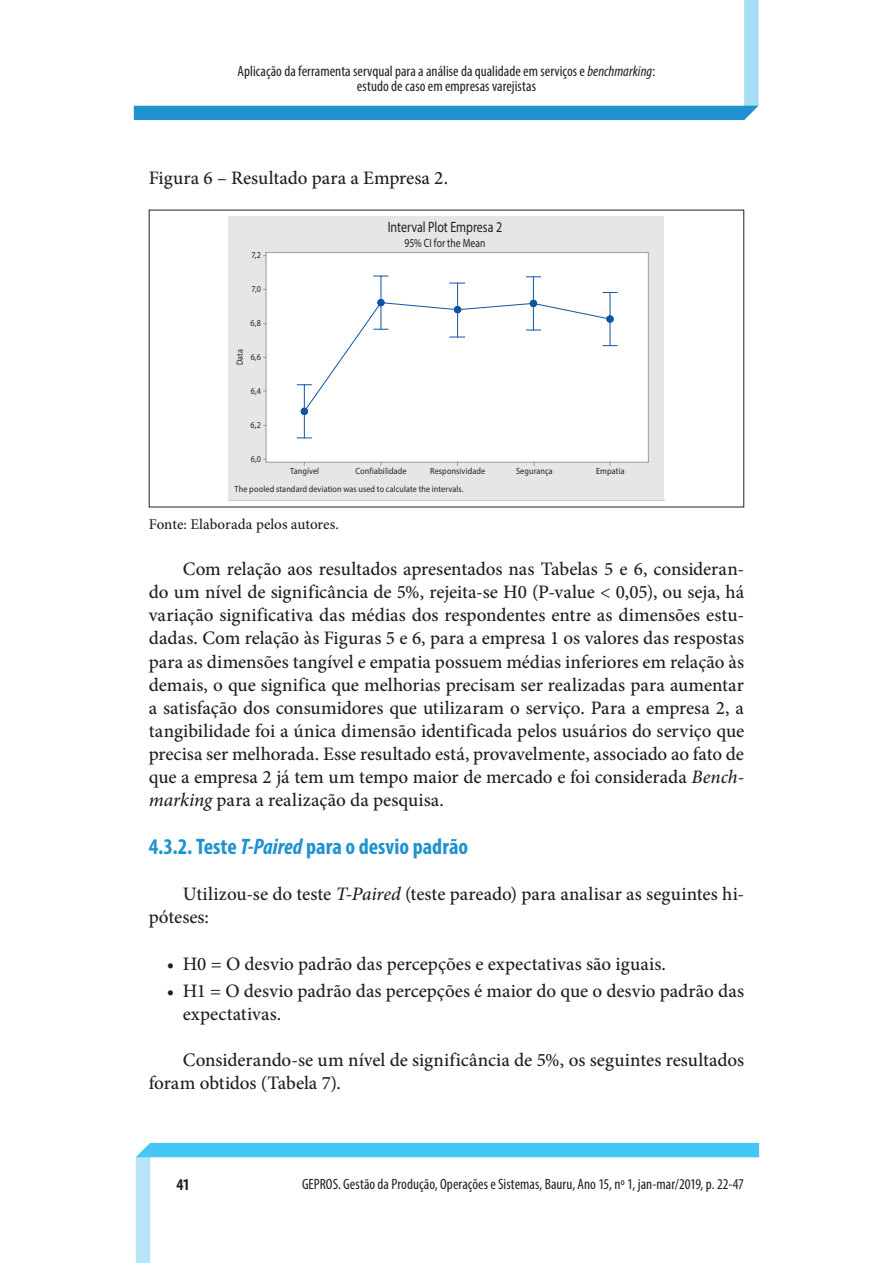
<style>
.page{position:relative;width:893px;height:1263px;background:#fff}
.page>*{position:absolute;margin:0;border:0;box-sizing:border-box;transform-origin:0 0}
.t1{font:700 condensed 22.5px "Myriad Pro";color:#2092cf}
.t2{font:500 19.05px/23.1px "Minion Pro";color:#231f20}
.t3{font:700 condensed 16.5px "Myriad Pro";color:#231f20}
.t4{font:condensed 15px/15px "Myriad Pro";letter-spacing:.005em;color:#231f20;text-align:center}
.t5{font:500 15px "Minion Pro";color:#231f20}
.t6{font:15px "Myriad Pro";color:#231f20;scale:.8 1}
.t7{font:13.35px "Myriad Pro";letter-spacing:.03em;color:#040503}
.t8{font:12px "Myriad Pro";letter-spacing:.005em;color:#231f20;scale:.8 1}
.t9{font:10.95px "Myriad Pro";letter-spacing:.025em;color:#040503}
.t10{font:9px "Myriad Pro";letter-spacing:.015em;color:#231f20;scale:.9 1}
.t11{font:8.55px "Myriad Pro";letter-spacing:.02em;color:#040503}
.t12{font:8.55px "Myriad Pro";letter-spacing:.04em;color:#040503}
.t13{font:8.55px "Myriad Pro";letter-spacing:.065em;color:#040503}
.t14{font:8.55px "Myriad Pro";letter-spacing:.06em;color:#040503}
.s1{font-style:italic}
</style>
<div class="page">
<svg style="left:136px;top:1143px;width:623px;height:120px"></svg>
<svg style="left:134px;top:0;width:624px;height:120px"></svg>
<div style="left:229px;top:216px;width:435px;height:285px;background:#e5e6e6"></div>
<div style="left:266px;top:253px;width:382px;height:209px;background:#fff"></div>
<hr style="left:266px;top:252px;width:382px;height:1px;background:#999">
<hr style="left:266px;top:462px;width:382px;height:1px;background:#999">
<hr style="left:648px;top:253px;width:1px;height:209px;background:#999">
<hr style="left:266px;top:253px;width:1px;height:209px;background:#999">
<svg style="left:297px;top:437px;width:14px;height:1px"></svg>
<hr style="left:304px;top:385px;width:1px;height:53px;background:#0e55a5">
<svg style="left:374px;top:276px;width:14px;height:1px"></svg>
<hr style="left:381px;top:276px;width:1px;height:53px;background:#0e55a5">
<svg style="left:450px;top:283px;width:15px;height:1px"></svg>
<hr style="left:457px;top:283px;width:1px;height:54px;background:#0e55a5">
<svg style="left:526px;top:276px;width:14px;height:1px"></svg>
<hr style="left:533px;top:277px;width:1px;height:53px;background:#0e55a5">
<svg style="left:603px;top:292px;width:14px;height:1px"></svg>
<hr style="left:610px;top:292px;width:1px;height:54px;background:#0e55a5">
<div style="left:301px;top:408px;width:7px;height:7px;border:1px solid #0e55a5;border-radius:50%"></div>
<div style="left:378px;top:299px;width:6px;height:7px;background:#0e55a5;border-radius:50%"></div>
<div style="left:377px;top:299px;width:7px;height:7px;border:1px solid #0e55a5;border-radius:50%"></div>
<div style="left:530px;top:300px;width:6px;height:7px;background:#2a69af;border-radius:50%"></div>
<div style="left:530px;top:300px;width:7px;height:7px;border:1px solid #0e55a5;border-radius:50%"></div>
<svg style="left:297px;top:302px;width:320px;height:112px"></svg>
<div style="left:606px;top:316px;width:7px;height:7px;border:1px solid #0e55a5;border-radius:50%"></div>
<div style="left:229px;top:466px;width:401px;height:33px;background:#e5e6e6"></div>
<div style="left:232px;top:223px;width:30px;height:254px;background:#e5e6e6"></div>
<div style="left:317px;top:216px;width:254px;height:33px;background:#e5e6e6"></div>
<p class="t4" style="left:238px;top:63px;width:419px">Aplicação da ferramenta servqual para a análise da qualidade em serviços e <span class="s1">benchmarking</span>: estudo de caso em empresas varejistas</p>
<p class="t2" style="left:149px;top:166px;width:301px">Figura 6 – Resultado para a Empresa 2.</p>
<p class="t10" style="left:251px;top:250px;width:12px">7,2</p>
<p class="t10" style="left:251px;top:284px;width:12px">7,0</p>
<p class="t10" style="left:251px;top:318px;width:13px">6,8</p>
<p class="t10" style="left:251px;top:351px;width:13px">6,6</p>
<p class="t10" style="left:251px;top:385px;width:13px">6,4</p>
<p class="t10" style="left:251px;top:419px;width:13px">6,2</p>
<p class="t10" style="left:251px;top:453px;width:13px">6,0</p>
<p class="t12" style="left:250px;top:250px;width:13px">7,2</p>
<p class="t12" style="left:250px;top:284px;width:13px">7,0</p>
<p class="t12" style="left:250px;top:318px;width:13px">6,8</p>
<p class="t12" style="left:250px;top:353px;width:13px">6,6</p>
<p class="t12" style="left:250px;top:386px;width:13px">6,4</p>
<p class="t12" style="left:250px;top:420px;width:13px">6,2</p>
<p class="t12" style="left:250px;top:454px;width:13px">6,0</p>
<p class="t9" style="left:233px;top:368px;width:24px;rotate:-90deg">Data</p>
<p class="t10" style="left:234px;top:365px;width:20px;rotate:-90deg">Data</p>
<p class="t7" style="left:375px;top:213px;width:140px">Interval Plot Empresa 2</p>
<p class="t9" style="left:394px;top:230px;width:103px">95% CI for the Mean</p>
<p class="t6" style="left:388px;top:217px;width:145px">Interval Plot Empresa 2</p>
<p class="t8" style="left:405px;top:235px;width:103px">95% CI for the Mean</p>
<p class="t10" style="left:355px;top:465px;width:58px">Confiabilidade</p>
<p class="t10" style="left:430px;top:465px;width:63px">Responsividade</p>
<p class="t10" style="left:516px;top:465px;width:42px">Segurança</p>
<p class="t10" style="left:596px;top:465px;width:33px">Empatia</p>
<p class="t10" style="left:290px;top:465px;width:34px">Tangível</p>
<p class="t12" style="left:288px;top:466px;width:35px">Tangível</p>
<p class="t13" style="left:352px;top:466px;width:60px">Confiabilidade</p>
<p class="t13" style="left:425px;top:466px;width:64px">Responsividade</p>
<p class="t12" style="left:514px;top:466px;width:42px">Segurança</p>
<p class="t14" style="left:594px;top:466px;width:34px">Empatia</p>
<p class="t10" style="left:235px;top:484px;width:256px">The pooled standard deviation was used to calculate the intervals.</p>
<p class="t11" style="left:230px;top:485px;width:245px">The pooled standard deviation was used to calculate the intervals.</p>
<p class="t5" style="left:149px;top:514px;width:192px">Fonte: Elaborada pelos autores.</p>
<p class="t2" style="left:149px;top:557px;width:597px;text-align:justify;text-indent:34px">Com relação aos resultados apresentados nas Tabelas 5 e 6, consideran&shy;do um nível de significância de 5%, rejeita-se H0 (P-value &lt; 0,05), ou seja, há variação significativa das médias dos respondentes entre as dimensões estu&shy;dadas. Com relação às Figuras 5 e 6, para a empresa 1 os valores das respostas para as dimensões tangível e empatia possuem médias inferiores em relação às demais, o que significa que melhorias precisam ser realizadas para aumentar a satisfação dos consumidores que utilizaram o serviço. Para a empresa 2, a tangibilidade foi a única dimensão identificada pelos usuários do serviço que precisa ser melhorada. Esse resultado está, provavelmente, associado ao fato de que a empresa 2 já tem um tempo maior de mercado e foi considerada <span class="s1">Bench&shy;marking</span> para a realização da pesquisa.</p>
<p class="t1" style="left:149px;top:832px;width:321px">4.3.2. Teste <span class="s1">T-Paired</span> para o desvio padrão</p>
<p class="t2" style="left:149px;top:882px;width:597px;text-indent:34px">Utilizou-se do teste <span class="s1">T-Paired</span> (teste pareado) para analisar as seguintes hi&shy;póteses:</p>
<p class="t2" style="left:167px;top:952px;width:501px">• H0 = O desvio padrão das percepções e expectativas são iguais.</p>
<p class="t2" style="left:183px;top:979px;width:563px;text-indent:-16px">• H1 = O desvio padrão das percepções é maior do que o desvio padrão das expectativas.</p>
<p class="t2" style="left:149px;top:1048px;width:597px;text-indent:34px">Considerando-se um nível de significância de 5%, os seguintes resultados foram obtidos (Tabela 7).</p>
<p class="t3" style="left:176px;top:1174px;width:15px">41</p>
<p class="t4" style="left:302px;top:1177px;width:443px">GEPROS. Gestão da Produção, Operações e Sistemas, Bauru, Ano 15, nº 1, jan-mar/2019, p. 22-47</p>
</div>
